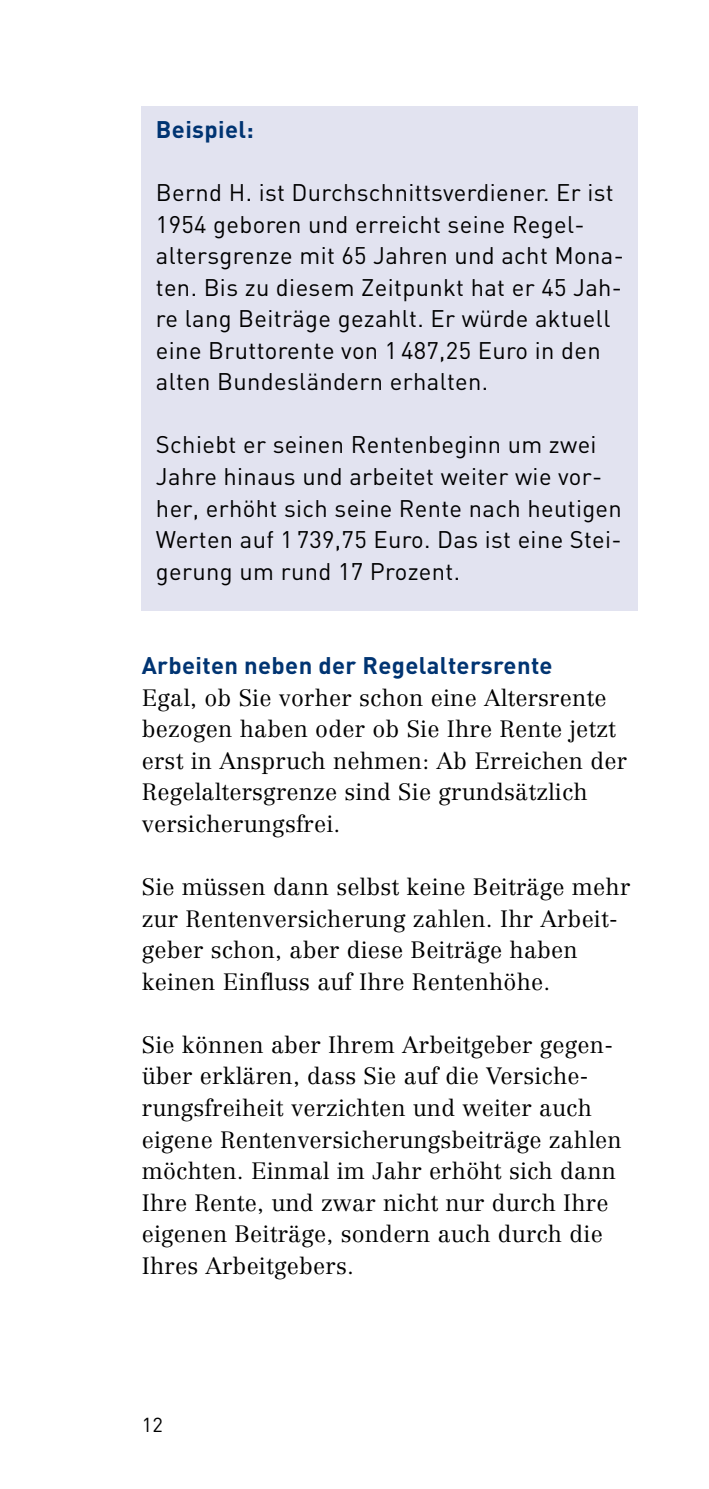
<style>
.page{position:relative;width:709px;height:1489px;background:#fff}
.page>*{position:absolute;margin:0;border:0;box-sizing:border-box;transform-origin:0 0}
.t1{font:23.75px/31.5px "DIN";letter-spacing:.015em;color:#000}
.t2{font:700 23.75px "DIN";letter-spacing:.015em;color:#003472}
.t3{font:300 23.25px/31.5px "Centennial";letter-spacing:.01em;color:#000}
.t4{font:20px "DIN";color:#000}
</style>
<div class="page">
<div style="left:142px;top:106px;width:496px;height:505px;background:#e2e3f0"></div>
<h3 class="t2" style="left:156px;top:114px;width:99px">Beispiel:</h3>
<p class="t1" style="left:156px;top:176px;width:469px">Bernd H. ist Durchschnittsverdiener. Er ist 1954 geboren und erreicht seine Regel&shy;altersgrenze mit 65 Jahren und acht Mona&shy;ten. Bis zu diesem Zeitpunkt hat er 45 Jah&shy;re lang Beiträge gezahlt. Er würde aktuell eine Bruttorente von 1 487,25 Euro in den alten Bundesländern erhalten.</p>
<p class="t1" style="left:156px;top:428px;width:467px">Schiebt er seinen Rentenbeginn um zwei Jahre hinaus und arbeitet weiter wie vor&shy;her, erhöht sich seine Rente nach heutigen Werten auf 1 739,75 Euro. Das ist eine Stei&shy;gerung um rund 17 Prozent.</p>
<h3 class="t2" style="left:142px;top:650px;width:412px">Arbeiten neben der Regelaltersrente</h3>
<p class="t3" style="left:142px;top:681px;width:487px">Egal, ob Sie vorher schon eine Altersrente bezogen haben oder ob Sie Ihre Rente jetzt erst in Anspruch nehmen: Ab Erreichen der Regelaltersgrenze sind Sie grundsätzlich versicherungsfrei.</p>
<p class="t3" style="left:142px;top:871px;width:490px">Sie müssen dann selbst keine Beiträge mehr zur Rentenversicherung zahlen. Ihr Arbeit&shy;geber schon, aber diese Beiträge haben keinen Einfluss auf Ihre Rentenhöhe.</p>
<p class="t3" style="left:142px;top:1028px;width:481px">Sie können aber Ihrem Arbeitgeber gegen&shy;über erklären, dass Sie auf die Versiche&shy;rungsfreiheit verzichten und weiter auch eigene Rentenversicherungsbeiträge zahlen möchten. Einmal im Jahr erhöht sich dann Ihre Rente, und zwar nicht nur durch Ihre eigenen Beiträge, sondern auch durch die Ihres Arbeitgebers.</p>
<p class="t4" style="left:142px;top:1411px;width:23px">12</p>
</div>
